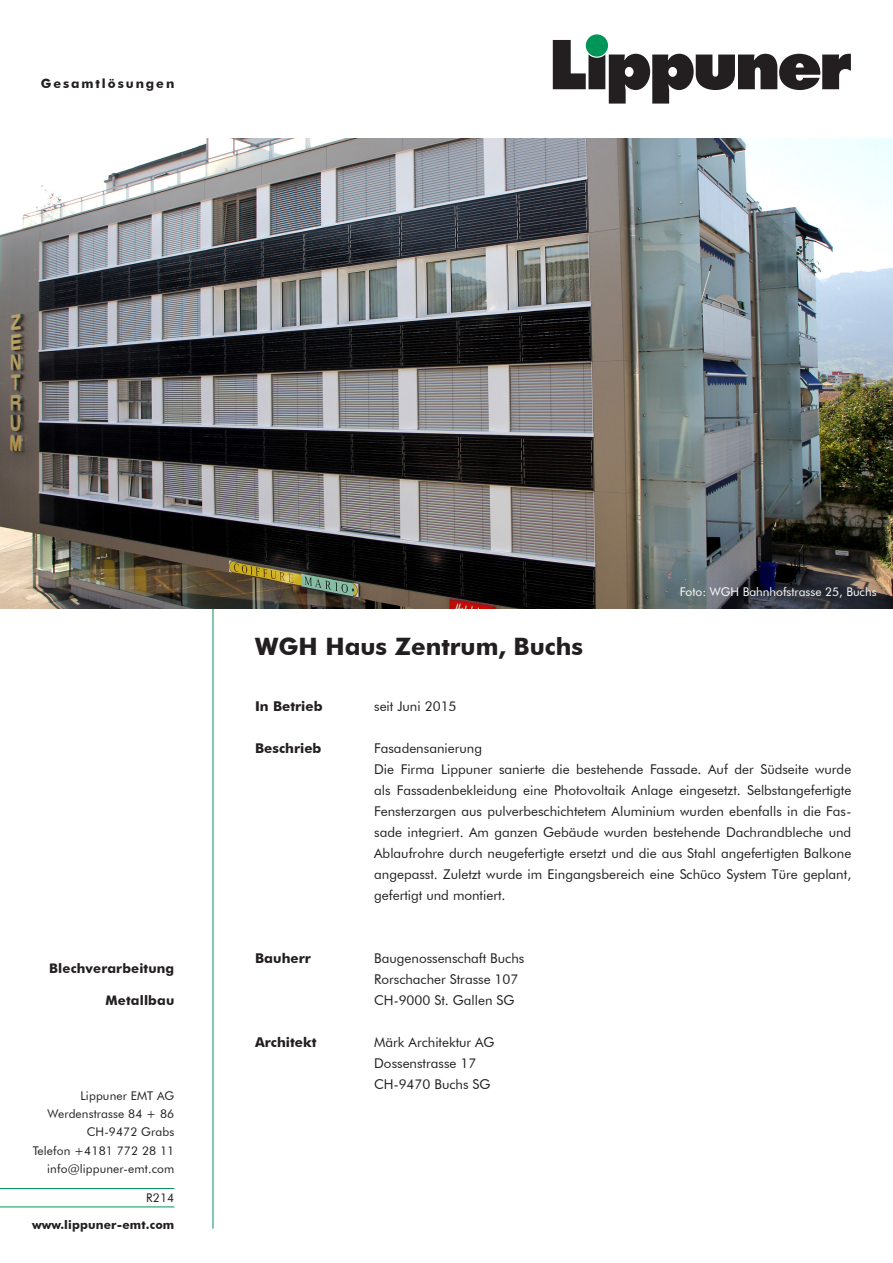
<style>
.page{position:relative;width:893px;height:1263px;background:#fff}
.page>*{position:absolute;margin:0;border:0;box-sizing:border-box;transform-origin:0 0}
.t1{font:700 24px "Futura BT";color:#231f20}
.t2{font:13.5px/21px "Futura BT";color:#231f20;text-align:justify}
.t3{font:700 13.5px "Futura BT";color:#231f20}
.t4{font:700 13.2px "Futura BT";letter-spacing:.01em;color:#231f20}
.t5{font:700 12.75px "Futura BT";letter-spacing:.15em;color:#231f20}
.t6{font:12px/18.3px "Futura BT";letter-spacing:.01em;color:#231f20;text-align:right}
.t7{font:12px "Futura BT";color:#fff}
.t8{font:700 12px "Futura BT";letter-spacing:.01em;color:#231f20}
</style>
<div class="page">
<hr style="left:213px;top:602px;width:1px;height:626px;background:#009559">
<hr style="left:0;top:1188px;width:174px;height:1px;background:#009559">
<hr style="left:0;top:1206px;width:174px;height:1px;background:#009559">
<img style="left:0;top:138px;width:893px;height:470px">
<svg style="left:553px;top:40px;width:298px;height:64px"></svg>
<div style="left:586px;top:34px;width:22px;height:23px;background:#009559;border-radius:50%"></div>
<p class="t5" style="left:41px;top:76px;width:135px">Gesamtlösungen</p>
<p class="t4" style="left:49px;top:960px;width:127px">Blechverarbeitung</p>
<p class="t4" style="left:106px;top:992px;width:70px">Metallbau</p>
<p class="t6" style="left:48px;top:1086px;width:128px">Lippuner EMT AG<br>Werdenstrasse 84 + 86</p>
<p class="t6" style="left:87px;top:1123px;width:89px">CH-9472 Grabs</p>
<p class="t6" style="left:33px;top:1141px;width:143px">Telefon +4181 772 28 11</p>
<p class="t6" style="left:47px;top:1159px;width:129px">info@lippuner-emt.com</p>
<p class="t6" style="left:146px;top:1189px;width:30px">R214</p>
<p class="t8" style="left:32px;top:1217px;width:144px">www.lippuner-emt.com</p>
<p class="t1" style="left:255px;top:632px;width:330px">WGH Haus Zentrum, Buchs</p>
<p class="t7" style="left:680px;top:584px;width:198px">Foto: WGH Bahnhofstrasse 25, Buchs</p>
<p class="t3" style="left:255px;top:698px;width:69px">In Betrieb</p>
<p class="t2" style="left:374px;top:695px;width:84px">seit Juni 2015</p>
<p class="t3" style="left:255px;top:740px;width:68px">Beschrieb</p>
<p class="t2" style="left:374px;top:737px;width:109px">Fasadensanierung</p>
<p class="t2" style="left:374px;top:758px;width:479px">Die Firma Lippuner sanierte die bestehende Fassade. Auf der Südseite wurde als Fassadenbekleidung eine Photovoltaik Anlage eingesetzt. Selbstangefertigte Fensterzargen aus pulverbeschichtetem Aluminium wurden ebenfalls in die Fas&shy;sade integriert. Am ganzen Gebäude wurden bestehende Dachrandbleche und Ablaufrohre durch neugefertigte ersetzt und die aus Stahl angefertigten Balkone angepasst. Zuletzt wurde im Eingangsbereich eine Schüco System Türe geplant, gefertigt und montiert.</p>
<p class="t3" style="left:255px;top:950px;width:57px">Bauherr</p>
<p class="t2" style="left:374px;top:947px;width:152px">Baugenossenschaft Buchs</p>
<p class="t2" style="left:374px;top:968px;width:146px">Rorschacher Strasse 107</p>
<p class="t2" style="left:374px;top:989px;width:142px">CH-9000 St. Gallen SG</p>
<p class="t3" style="left:255px;top:1034px;width:63px">Architekt</p>
<p class="t2" style="left:374px;top:1031px;width:122px">Märk Architektur AG</p>
<p class="t2" style="left:374px;top:1052px;width:104px">Dossenstrasse 17</p>
<p class="t2" style="left:374px;top:1073px;width:118px">CH-9470 Buchs SG</p>
</div>
